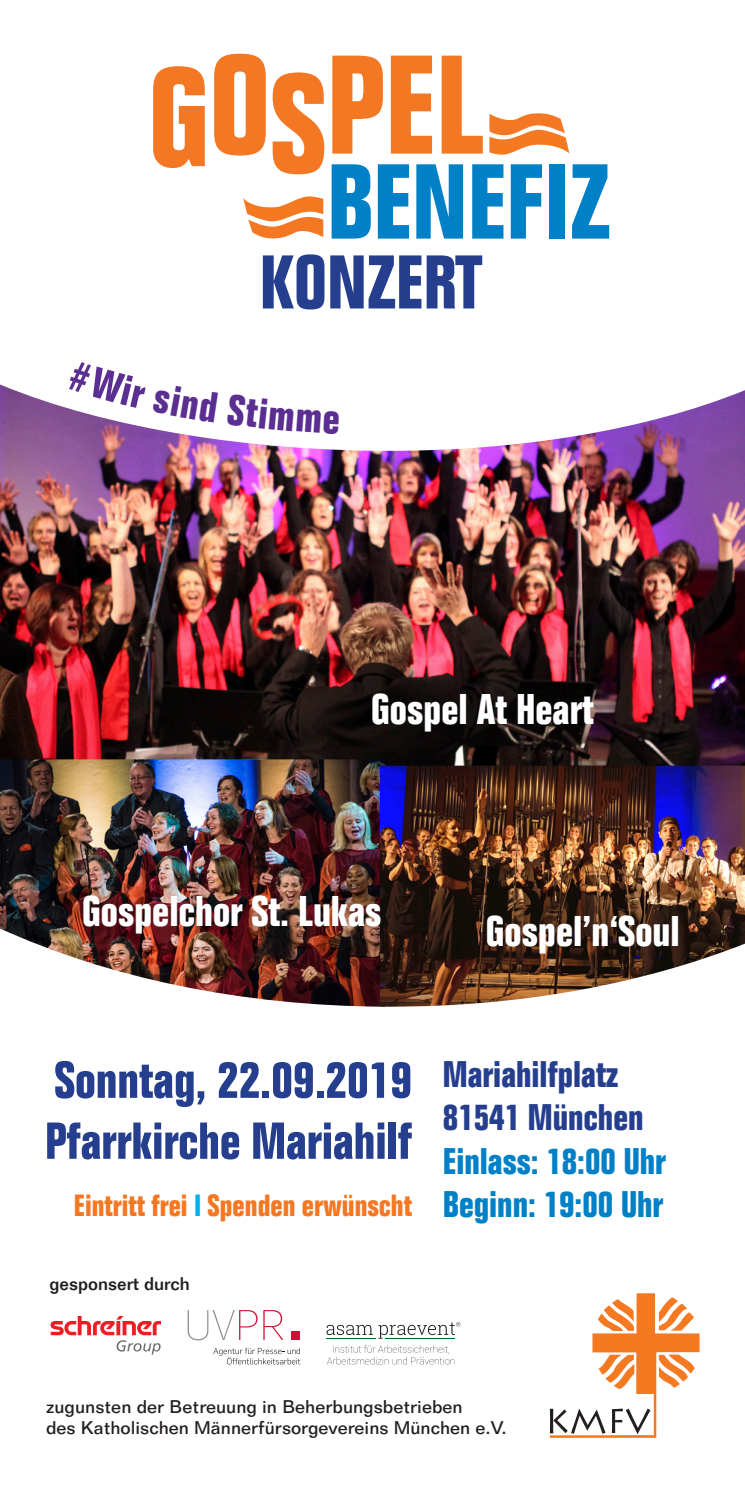
<style>
.page{position:relative;width:745px;height:1489px;background:#fff}
.page>*{position:absolute;margin:0;border:0;box-sizing:border-box;transform-origin:0 0}
.t1{font:700 condensed 137.25px "Folio";color:#f47723}
.t2{font:700 condensed 104px "Folio";color:#0080c7}
.t3{font:700 condensed 74.25px "Folio";color:#253f8e}
.t4{font:700 condensed 50.75px "Folio";color:#253f8e}
.t5{font:700 condensed 42px "Folio";color:#fff}
.t6{font:700 condensed 36.25px "Folio";color:#0080c7}
.t7{font:700 condensed 36.25px "Folio";color:#253f8e}
.t8{font:700 condensed 30px "Folio";color:#f47723}
.t9{font:500 18px/21.5px "Folio BT";color:#231f20}
.t10{font:500 18px "Folio";color:#231f20}
.s1{color:#00aeef}
</style>
<div class="page">
<img style="left:0;top:384px;width:744px;height:381px">
<img style="left:0;top:759px;width:385px;height:247px">
<img style="left:379px;top:765px;width:365px;height:241px">
<svg style="left:549px;top:1293px;width:150px;height:144px"></svg>
<svg style="left:243px;top:196px;width:80px;height:43px"></svg>
<svg style="left:489px;top:113px;width:80px;height:42px"></svg>
<svg style="left:51px;top:1316px;width:110px;height:38px"></svg>
<svg style="left:187px;top:1310px;width:70px;height:30px"></svg>
<svg style="left:263px;top:1310px;width:20px;height:29px"></svg>
<div style="left:291px;top:1331px;width:8px;height:8px;background:#cd1136"></div>
<svg style="left:213px;top:1347px;width:87px;height:17px"></svg>
<svg style="left:326px;top:1322px;width:134px;height:16px"></svg>
<svg style="left:327px;top:1345px;width:127px;height:19px"></svg>
<hr style="left:326px;top:1337px;width:49px;height:1px;background:#006224">
<hr style="left:385px;top:1337px;width:69px;height:1px;background:#006224">
<svg style="left:67px;top:384px;width:79px;height:25px"></svg>
<svg style="left:152px;top:385px;width:66px;height:37px"></svg>
<svg style="left:227px;top:393px;width:112px;height:41px"></svg>
<p class="t1" style="left:148px;top:29px;width:337px">GOSPEL</p>
<p class="t2" style="left:327px;top:144px;width:284px">BENEFIZ</p>
<p class="t3" style="left:259px;top:241px;width:224px">KONZERT</p>
<p class="t5" style="left:371px;top:685px;width:224px">Gospel At Heart</p>
<p class="t5" style="left:82px;top:888px;width:300px">Gospelchor St. Lukas</p>
<p class="t5" style="left:485px;top:908px;width:195px">Gospel’n‘Soul</p>
<p class="t4" style="left:54px;top:1051px;width:359px">Sonntag, 22.09.2019</p>
<p class="t4" style="left:45px;top:1112px;width:368px">Pfarrkirche Mariahilf</p>
<p class="t8" style="left:74px;top:1188px;width:339px">Eintritt frei <span class="s1">I</span> Spenden erwünscht</p>
<p class="t10" style="left:49px;top:1272px;width:142px">gesponsert durch</p>
<p class="t7" style="left:442px;top:1053px;width:177px">Mariahilfplatz</p>
<p class="t7" style="left:442px;top:1097px;width:202px">81541 München</p>
<p class="t6" style="left:442px;top:1140px;width:224px">Einlass: 18:00 Uhr</p>
<p class="t6" style="left:442px;top:1184px;width:222px">Beginn: 19:00 Uhr</p>
<p class="t9" style="left:46px;top:1395px;width:461px">zugunsten der Betreuung in Beherbungsbetrieben<br>des Katholischen Männerfürsorgevereins München e.V.</p>
</div>
